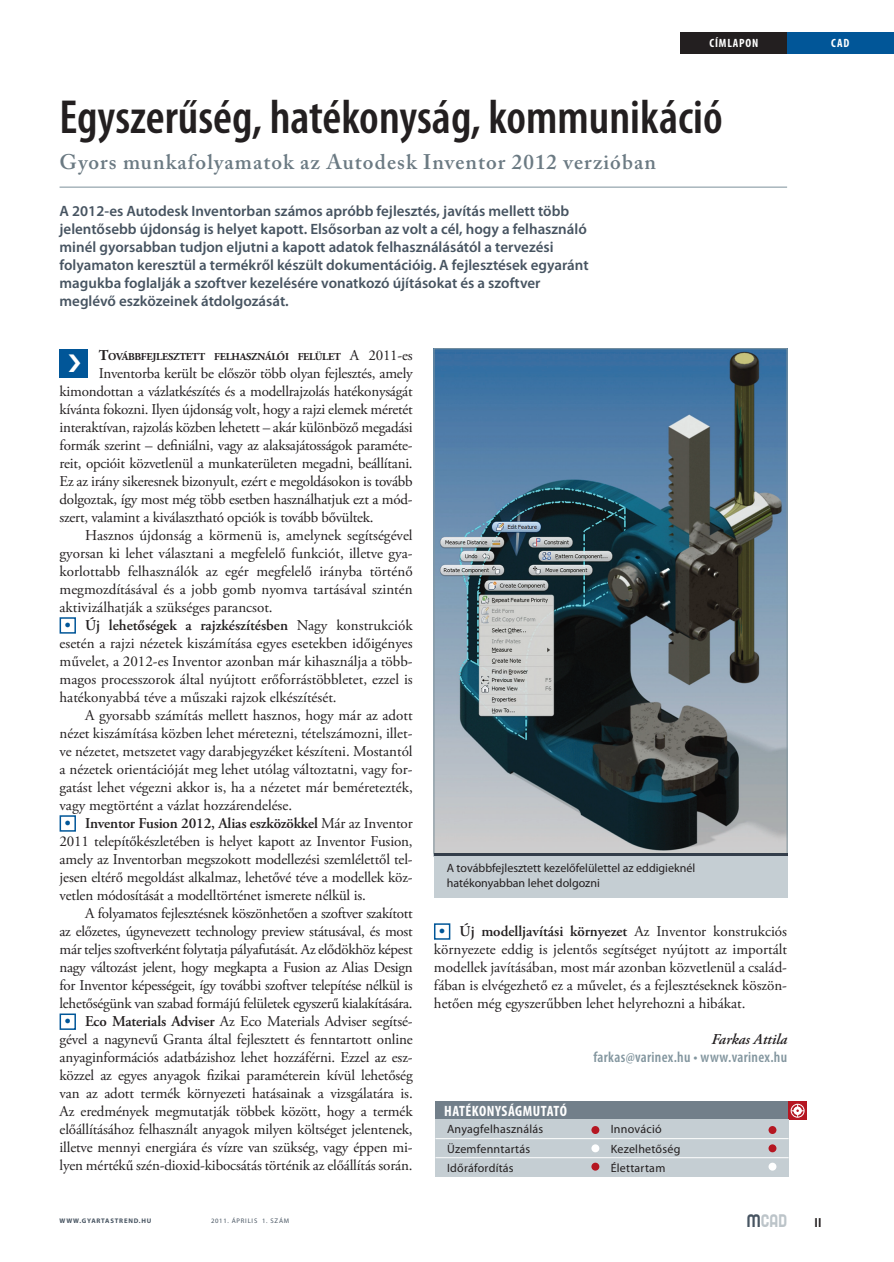
<style>
.page{position:relative;width:894px;height:1262px;background:#fff}
.page>*{position:absolute;margin:0;border:0;box-sizing:border-box;transform-origin:0 0}
.Főcím{font:600 condensed 48px "Myriad Pro";color:#231f20}
.kiscím{font:600 21px "Adobe Caslon Pro";letter-spacing:.05em;color:#6b7a83}
.t1{font:19.05px "SF Speedwaystar Condensed";color:#bcc4c9}
.kenyér{font:15px/18px "Adobe Garamond Pro";letter-spacing:-.01em;color:#231f20;text-align:justify}
.Lead{font:600 15px/18px "Myriad Pro";color:#475461}
.szerző{font:600 condensed 15px "Myriad Pro";letter-spacing:.02em;color:#83969f}
.keretes_cím{font:700 condensed 15px "Myriad Pro";letter-spacing:.035em;color:#fff}
.szerző-2{font:italic 600 15px "Adobe Garamond Pro";color:#231f20}
.t2{font:700 15px "Adobe Garamond Pro";color:#015698}
.t3{font:13.35px "SF Speedwaystar";color:#231f20}
.PR_szöveg{font:12px "Myriad Pro";letter-spacing:.02em;color:#231f20}
.képalá{font:12px "Myriad Pro";color:#231f20}
.t4{font:700 condensed 12px "Myriad Pro";letter-spacing:.07em;color:#fff}
.kenyér-2{font:700 10.5px "Adobe Garamond Pro";letter-spacing:-.025em;color:#231f20}
.t5{font:700 6.6px "Myriad Pro";letter-spacing:.12em;color:#475461}
.t6{font:6.6px "Myriad Pro";letter-spacing:.12em;color:#475461}
.s1{font-size:15px}
.s2{font-weight:400;font-size:15px}
.s3{font-weight:600}
.s4{color:#475461}
</style>
<div class="page">
<hr style="left:60px;top:187px;width:727px;height:1px;background:#83969f">
<div style="left:60px;top:349px;width:28px;height:28px;background:#015698"></div>
<img style="left:435px;top:350px;width:350px;height:503px">
<div style="left:787px;top:32px;width:106px;height:21px;background:#015698"></div>
<div style="left:680px;top:32px;width:107px;height:21px;background:#231f20"></div>
<div style="left:435px;top:1101px;width:353px;height:18px;background:#727f8a"></div>
<div style="left:788px;top:1101px;width:18px;height:18px;background:#b51621"></div>
<div style="left:790px;top:1103px;width:14px;height:14px;border:1px solid #fff;border-radius:50%"></div>
<svg style="left:791px;top:1104px;width:13px;height:13px"></svg>
<div style="left:435px;top:1119px;width:353px;height:58px;background:#c5ced3"></div>
<hr style="left:435px;top:1138px;width:353px;height:1px;background:#fff">
<hr style="left:435px;top:1157px;width:353px;height:1px;background:#fff">
<svg style="left:591px;top:1125px;width:8px;height:8px"></svg>
<div style="left:591px;top:1144px;width:8px;height:8px;background:#fff;border-radius:50%"></div>
<div style="left:591px;top:1162px;width:8px;height:8px;background:#b51621;border-radius:50%"></div>
<svg style="left:768px;top:1125px;width:8px;height:8px"></svg>
<div style="left:768px;top:1144px;width:8px;height:8px;background:#b51621;border-radius:50%"></div>
<div style="left:768px;top:1162px;width:8px;height:8px;background:#fff;border-radius:50%"></div>
<div style="left:60px;top:617px;width:16px;height:16px;border:2px solid #015698"></div>
<div style="left:60px;top:815px;width:16px;height:16px;border:2px solid #015698"></div>
<div style="left:60px;top:1013px;width:16px;height:16px;border:2px solid #015698"></div>
<div style="left:434px;top:923px;width:16px;height:16px;border:2px solid #015698"></div>
<div style="left:434px;top:853px;width:353px;height:44px;background:#c5ced3"></div>
<hr style="left:434px;top:853px;width:353px;height:2px;background:#343e4a">
<p class="t4" style="left:709px;top:36px;width:50px">CÍMLAPON</p>
<p class="t4" style="left:831px;top:36px;width:19px">CAD</p>
<p class="Főcím" style="left:60px;top:87px;width:664px">Egyszerűség, hatékonyság, kommunikáció</p>
<p class="kiscím" style="left:60px;top:149px;width:597px">Gyors munkafolyamatok az Autodesk Inventor 2012 verzióban</p>
<p class="Lead" style="left:60px;top:201px;width:530px">A 2012-es Autodesk Inventorban számos apróbb fejlesztés, javítás mellett több jelentősebb újdonság is helyet kapott. Elsősorban az volt a cél, hogy a felhasználó minél gyorsabban tudjon eljutni a kapott adatok felhasználásától a tervezési folyamaton keresztül a termékről készült dokumentációig. A fejlesztések egyaránt magukba foglalják a szoftver kezelésére vonatkozó újításokat és a szoftver meglévő eszközeinek átdolgozását.</p>
<p class="kenyér-2" style="left:99px;top:350px;width:101px"><span class="s1">T</span>OVÁBBFEJLESZTETT</p>
<p class="kenyér-2" style="left:214px;top:350px;width:200px">FELHASZNÁLÓI FELÜLET <span class="s2">A 2011-es</span></p>
<p class="kenyér" style="left:60px;top:364px;width:354px;text-indent:39px">Inventorba került be először több olyan fejlesztés, amely kimondottan a vázlatkészítés és a modellrajzolás hatékonyságát kívánta fokozni. Ilyen újdonság volt, hogy a rajzi elemek méretét interaktívan, rajzolás közben lehetett – akár különböző megadási formák szerint – definiálni, vagy az alaksajátosságok paraméte&shy;reit, opcióit közvetlenül a munkaterületen megadni, beállítani.<br>Ez az irány sikeresnek bizonyult, ezért e megoldásokon is tovább dolgoztak, így most még több esetben használhatjuk ezt a mód&shy;szert, valamint a kiválasztható opciók is tovább bővültek.</p>
<p class="kenyér" style="left:60px;top:526px;width:354px;text-indent:26px">Hasznos újdonság a körmenü is, amelynek segítségével gyorsan ki lehet választani a megfelelő funkciót, illetve gya&shy;korlottabb felhasználók az egér megfelelő irányba történő megmozdításával és a jobb gomb nyomva tartásával szintén aktivizálhatják a szükséges parancsot.</p>
<p class="kenyér" style="left:60px;top:616px;width:354px;text-indent:26px"><span class="s3">Új lehetőségek a rajzkészítésben</span> Nagy konstrukciók esetén a rajzi nézetek kiszámítása egyes esetekben időigényes művelet, a 2012-es Inventor azonban már kihasználja a több&shy;magos processzorok által nyújtott erőforrástöbbletet, ezzel is hatékonyabbá téve a műszaki rajzok elkészítését.</p>
<p class="kenyér" style="left:60px;top:706px;width:354px;text-indent:26px">A gyorsabb számítás mellett hasznos, hogy már az adott nézet kiszámítása közben lehet méretezni, tételszámozni, illet&shy;ve nézetet, metszetet vagy darabjegyzéket készíteni. Mostantól a nézetek orientációját meg lehet utólag változtatni, vagy for&shy;gatást lehet végezni akkor is, ha a nézetet már beméretezték, vagy megtörtént a vázlat hozzárendelése.</p>
<p class="kenyér" style="left:60px;top:814px;width:354px;text-indent:26px"><span class="s3">Inventor Fusion 2012, Alias eszközökkel</span> Már az Inventor 2011 telepítőkészletében is helyet kapott az Inventor Fusion, amely az Inventorban megszokott modellezési szemlélettől tel&shy;jesen eltérő megoldást alkalmaz, lehetővé téve a modellek köz&shy;vetlen módosítását a modelltörténet ismerete nélkül is.</p>
<p class="kenyér" style="left:60px;top:904px;width:354px;text-indent:26px">A folyamatos fejlesztésnek köszönhetően a szoftver szakított az előzetes, úgynevezett technology preview státusával, és most már teljes szoftverként folytatja pályafutását. Az elődökhöz képest nagy változást jelent, hogy megkapta a Fusion az Alias Design for Inventor képességeit, így további szoftver telepítése nélkül is lehetőségünk van szabad formájú felületek egyszerű kialakítására.</p>
<p class="kenyér" style="left:60px;top:1012px;width:354px;text-indent:26px"><span class="s3">Eco Materials Adviser</span> Az Eco Materials Adviser segítsé&shy;gével a nagynevű Granta által fejlesztett és fenntartott online anyaginformációs adatbázishoz lehet hozzáférni. Ezzel az esz&shy;közzel az egyes anyagok fizikai paraméterein kívül lehetőség van az adott termék környezeti hatásainak a vizsgálatára is.<br>Az eredmények megmutatják többek között, hogy a termék előállításához felhasznált anyagok milyen költséget jelentenek, illetve mennyi energiára és vízre van szükség, vagy éppen mi&shy;lyen mértékű szén-dioxid-kibocsátás történik az előállítás során.</p>
<p class="t2" style="left:65px;top:616px;width:7px">•</p>
<p class="t2" style="left:65px;top:814px;width:7px">•</p>
<p class="t2" style="left:65px;top:1012px;width:7px">•</p>
<p class="képalá" style="left:446px;top:860px;width:250px">A továbbfejlesztett kezelőfelülettel az eddigieknél</p>
<p class="képalá" style="left:446px;top:875px;width:155px">hatékonyabban lehet dolgozni</p>
<p class="kenyér" style="left:434px;top:922px;width:354px;text-indent:26px"><span class="s3">Új modelljavítási környezet</span> Az Inventor konstrukciós környezete eddig is jelentős segítséget nyújtott az importált modellek javításában, most már azonban közvetlenül a család&shy;fában is elvégezhető ez a művelet, és a fejlesztéseknek köszön&shy;hetően még egyszerűbben lehet helyrehozni a hibákat.</p>
<p class="szerző-2" style="left:711px;top:1030px;width:77px">Farkas Attila</p>
<p class="szerző" style="left:593px;top:1047px;width:195px">farkas@varinex.hu • www.varinex.hu</p>
<p class="t2" style="left:439px;top:922px;width:7px">•</p>
<p class="keretes_cím" style="left:444px;top:1101px;width:124px">HATÉKONYSÁGMUTATÓ</p>
<p class="PR_szöveg" style="left:447px;top:1121px;width:98px">Anyagfelhasználás</p>
<p class="PR_szöveg" style="left:610px;top:1121px;width:53px">Innováció</p>
<p class="PR_szöveg" style="left:447px;top:1141px;width:85px">Üzemfenntartás</p>
<p class="PR_szöveg" style="left:610px;top:1141px;width:71px">Kezelhetőség</p>
<p class="PR_szöveg" style="left:447px;top:1160px;width:68px">Időráfordítás</p>
<p class="PR_szöveg" style="left:610px;top:1160px;width:56px">Élettartam</p>
<p class="t5" style="left:60px;top:1216px;width:93px">WWW.GYARTASTREND.HU</p>
<p class="t6" style="left:211px;top:1216px;width:80px">2011. ÁPRILIS 1. SZÁM</p>
<p class="t1" style="left:746px;top:1210px;width:42px"><span class="s4">M</span>CAD</p>
<p class="t3" style="left:814px;top:1214px;width:8px">11</p>
</div>
